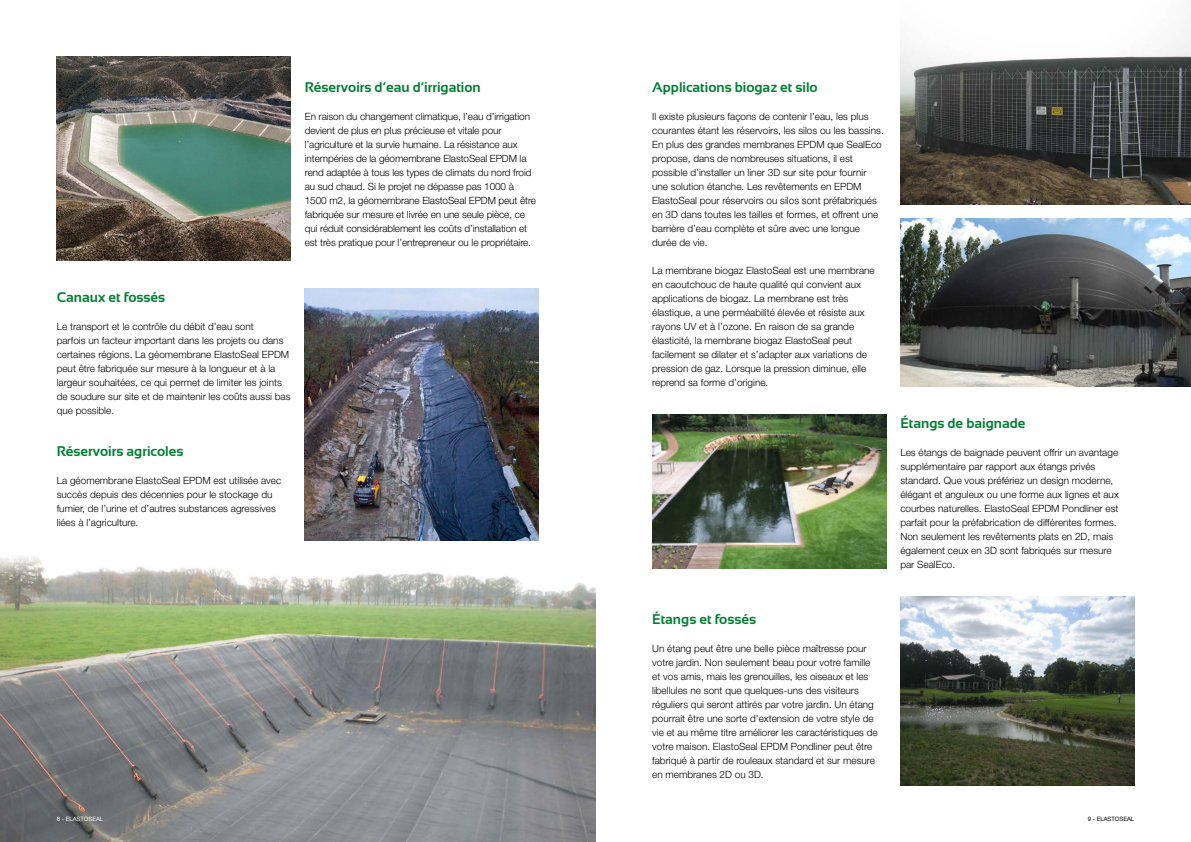
<style>
.page{position:relative;width:1191px;height:842px;background:#fff}
.page>*{position:absolute;margin:0;border:0;box-sizing:border-box;transform-origin:0 0}
.t1{font:700 14px "Sansation";color:#007f33}
.t2{font:300 10px/14px "Helvetica Neue LT Std";color:#000}
.t3{font:6px "Helvetica Neue LT Std";color:#fff}
.t4{font:6px "Helvetica Neue LT Std";color:#000}
</style>
<div class="page">
<img style="left:0;top:557px;width:595px;height:285px">
<img style="left:57px;top:57px;width:234px;height:203px">
<img style="left:900px;top:28px;width:291px;height:176px">
<img style="left:305px;top:288px;width:234px;height:252px">
<img style="left:900px;top:596px;width:234px;height:189px">
<img style="left:652px;top:414px;width:234px;height:154px">
<img style="left:900px;top:218px;width:291px;height:168px">
<p class="t1" style="left:305px;top:79px;width:177px">Réservoirs d’eau d’irrigation</p>
<p class="t2" style="left:305px;top:109px;width:227px">En raison du changement climatique, l’eau d’irrigation</p>
<p class="t2" style="left:305px;top:123px;width:233px">devient de plus en plus précieuse et vitale pour l’agriculture et la survie humaine. La résistance aux intempéries de la géomembrane ElastoSeal EPDM la rend adaptée à tous les types de climats du nord froid au sud chaud. Si le projet ne dépasse pas 1000 à 1500 m2, la géomembrane ElastoSeal EPDM peut être fabriquée sur mesure et livrée en une seule pièce, ce qui réduit considérablement les coûts d’installation et est très pratique pour l’entrepreneur ou le propriétaire.</p>
<p class="t1" style="left:57px;top:289px;width:110px">Canaux et fossés</p>
<p class="t2" style="left:57px;top:319px;width:235px">Le transport et le contrôle du débit d’eau sont<br>parfois un facteur important dans les projets ou dans certaines régions. La géomembrane ElastoSeal EPDM peut être fabriquée sur mesure à la longueur et à la largeur souhaitées, ce qui permet de limiter les joints de soudure sur site et de maintenir les coûts aussi bas que possible.</p>
<p class="t1" style="left:57px;top:443px;width:128px">Réservoirs agricoles</p>
<p class="t2" style="left:57px;top:473px;width:226px">La géomembrane ElastoSeal EPDM est utilisée avec</p>
<p class="t2" style="left:57px;top:487px;width:221px">succès depuis des décennies pour le stockage du fumier, de l’urine et d’autres substances agressives liées à l’agriculture.</p>
<p class="t1" style="left:652px;top:79px;width:167px">Applications biogaz et silo</p>
<p class="t2" style="left:652px;top:109px;width:218px">Il existe plusieurs façons de contenir l’eau, les plus</p>
<p class="t2" style="left:652px;top:123px;width:233px">courantes étant les réservoirs, les silos ou les bassins.<br>En plus des grandes membranes EPDM que SealEco propose, dans de nombreuses situations, il est possible d’installer un liner 3D sur site pour fournir une solution étanche. Les revêtements en EPDM ElastoSeal pour réservoirs ou silos sont préfabriqués en 3D dans toutes les tailles et formes, et offrent une barrière d’eau complète et sûre avec une longue durée de vie.</p>
<p class="t2" style="left:652px;top:263px;width:224px">La membrane biogaz ElastoSeal est une membrane en caoutchouc de haute qualité qui convient aux applications de biogaz. La membrane est très élastique, a une perméabilité élevée et résiste aux rayons UV et à l’ozone. En raison de sa grande élasticité, la membrane biogaz ElastoSeal peut facilement se dilater et s’adapter aux variations de pression de gaz. Lorsque la pression diminue, elle reprend sa forme d’origine.</p>
<p class="t1" style="left:652px;top:611px;width:105px">Étangs et fossés</p>
<p class="t2" style="left:652px;top:641px;width:227px">Un étang peut être une belle pièce maîtresse pour votre jardin. Non seulement beau pour votre famille et vos amis, mais les grenouilles, les oiseaux et les libellules ne sont que quelques-uns des visiteurs réguliers qui seront attirés par votre jardin. Un étang pourrait être une sorte d’extension de votre style de vie et au même titre améliorer les caractéristiques de votre maison. ElastoSeal EPDM Pondliner peut être fabriqué à partir de rouleaux standard et sur mesure en membranes 2D ou 3D.</p>
<p class="t1" style="left:900px;top:415px;width:127px">Étangs de baignade</p>
<p class="t2" style="left:900px;top:445px;width:219px">Les étangs de baignade peuvent offrir un avantage</p>
<p class="t2" style="left:900px;top:459px;width:220px">supplémentaire par rapport aux étangs privés standard. Que vous préfériez un design moderne, élégant et anguleux ou une forme aux lignes et aux courbes naturelles. ElastoSeal EPDM Pondliner est parfait pour la préfabrication de différentes formes.<br>Non seulement les revêtements plats en 2D, mais également ceux en 3D sont fabriqués sur mesure</p>
<p class="t2" style="left:900px;top:557px;width:56px">par SealEco.</p>
<p class="t3" style="left:57px;top:815px;width:48px">8 - ELASTOSEAL</p>
<p class="t4" style="left:1087px;top:815px;width:48px">9 - ELASTOSEAL</p>
</div>
